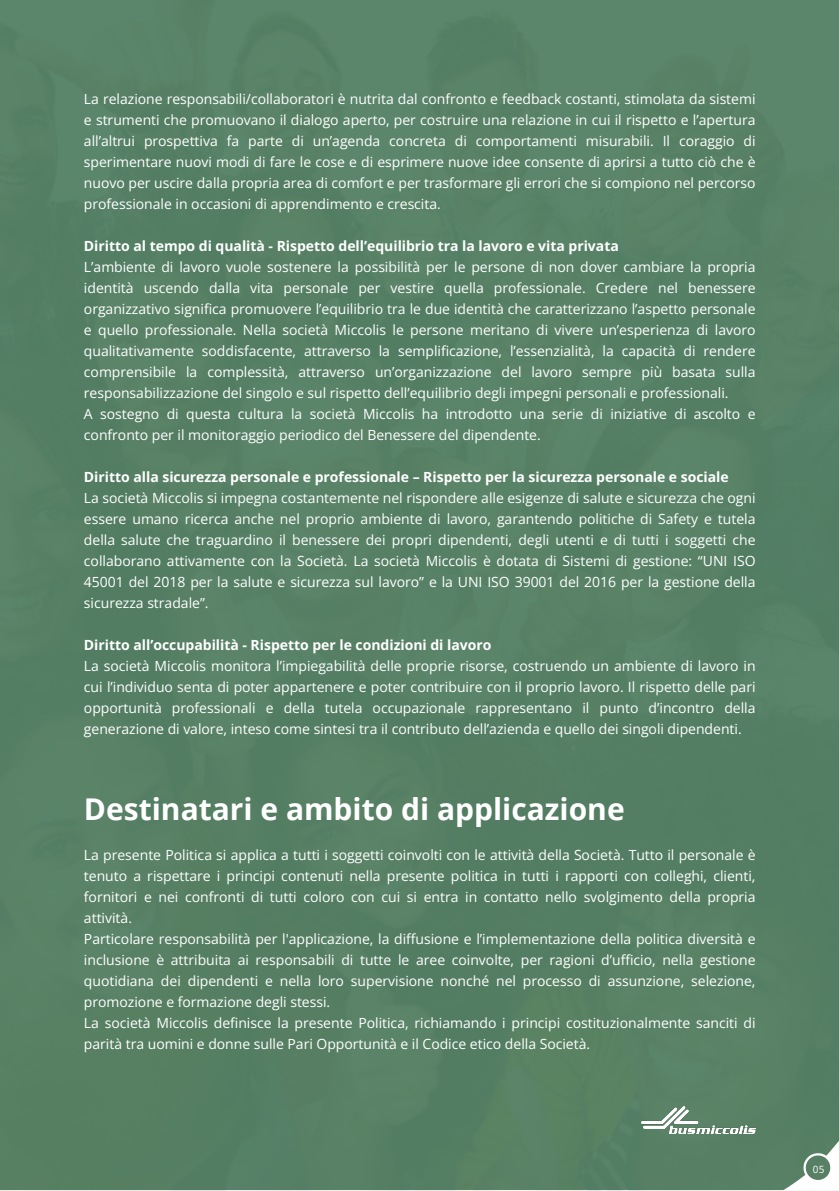
<style>
.page{position:relative;width:839px;height:1191px;background:#fff}
.page>*{position:absolute;margin:0;border:0;box-sizing:border-box;transform-origin:0 0}
.t1{font:700 30px "Open Sans";color:#fff}
.t2{font:14px/21px "Open Sans";color:#fff;text-align:justify}
.t3{font:700 14px "Open Sans";color:#fff}
.t4{font:10px "Open Sans";color:#fff}
</style>
<div class="page">
<div style="left:0;top:0;width:838px;height:1190px;background:#578065"></div>
<svg style="left:782px;top:1142px;width:56px;height:49px"></svg>
<p class="t2" style="left:84px;top:88px;width:673px">La relazione responsabili/collaboratori è nutrita dal confronto e feedback costanti, stimolata da sistemi e strumenti che promuovano il dialogo aperto, per costruire una relazione in cui il rispetto e l’apertura all’altrui prospettiva fa parte di un’agenda concreta di comportamenti misurabili. Il coraggio di sperimentare nuovi modi di fare le cose e di esprimere nuove idee consente di aprirsi a tutto ciò che è nuovo per uscire dalla propria area di comfort e per trasformare gli errori che si compiono nel percorso professionale in occasioni di apprendimento e crescita.</p>
<p class="t3" style="left:84px;top:236px;width:536px">Diritto al tempo di qualità - Rispetto dell’equilibrio tra la lavoro e vita privata</p>
<p class="t2" style="left:84px;top:256px;width:673px">L’ambiente di lavoro vuole sostenere la possibilità per le persone di non dover cambiare la propria identità uscendo dalla vita personale per vestire quella professionale. Credere nel benessere organizzativo significa promuovere l’equilibrio tra le due identità che caratterizzano l’aspetto personale e quello professionale. Nella società Miccolis le persone meritano di vivere un’esperienza di lavoro qualitativamente soddisfacente, attraverso la semplificazione, l’essenzialità, la capacità di rendere comprensibile la complessità, attraverso un’organizzazione del lavoro sempre più basata sulla responsabilizzazione del singolo e sul rispetto dell’equilibrio degli impegni personali e professionali.</p>
<p class="t2" style="left:84px;top:403px;width:673px">A sostegno di questa cultura la società Miccolis ha introdotto una serie di iniziative di ascolto e confronto per il monitoraggio periodico del Benessere del dipendente.</p>
<h1 class="t3" style="left:84px;top:467px;width:646px">Diritto alla sicurezza personale e professionale – Rispetto per la sicurezza personale e sociale</h1>
<p class="t2" style="left:84px;top:487px;width:673px">La società Miccolis si impegna costantemente nel rispondere alle esigenze di salute e sicurezza che ogni essere umano ricerca anche nel proprio ambiente di lavoro, garantendo politiche di Safety e tutela della salute che traguardino il benessere dei propri dipendenti, degli utenti e di tutti i soggetti che collaborano attivamente con la Società. La società Miccolis è dotata di Sistemi di gestione: “UNI ISO 45001 del 2018 per la salute e sicurezza sul lavoro” e la UNI ISO 39001 del 2016 per la gestione della sicurezza stradale”.</p>
<p class="t3" style="left:84px;top:635px;width:409px">Diritto all’occupabilità - Rispetto per le condizioni di lavoro</p>
<p class="t2" style="left:84px;top:655px;width:673px">La società Miccolis monitora l’impiegabilità delle proprie risorse, costruendo un ambiente di lavoro in cui l’individuo senta di poter appartenere e poter contribuire con il proprio lavoro. Il rispetto delle pari opportunità professionali e della tutela occupazionale rappresentano il punto d’incontro della generazione di valore, inteso come sintesi tra il contributo dell’azienda e quello dei singoli dipendenti.</p>
<p class="t1" style="left:84px;top:788px;width:542px">Destinatari e ambito di applicazione</p>
<p class="t2" style="left:84px;top:844px;width:673px">La presente Politica si applica a tutti i soggetti coinvolti con le attività della Società. Tutto il personale è tenuto a rispettare i principi contenuti nella presente politica in tutti i rapporti con colleghi, clienti, fornitori e nei confronti di tutti coloro con cui si entra in contatto nello svolgimento della propria attività.</p>
<p class="t2" style="left:84px;top:928px;width:673px">Particolare responsabilità per l'applicazione, la diffusione e l’implementazione della politica diversità e inclusione è attribuita ai responsabili di tutte le aree coinvolte, per ragioni d’ufficio, nella gestione quotidiana dei dipendenti e nella loro supervisione nonché nel processo di assunzione, selezione, promozione e formazione degli stessi.</p>
<p class="t2" style="left:84px;top:1012px;width:673px">La società Miccolis definisce la presente Politica, richiamando i principi costituzionalmente sanciti di parità tra uomini e donne sulle Pari Opportunità e il Codice etico della Società.</p>
<p class="t4" style="left:812px;top:1162px;width:13px">05</p>
</div>
